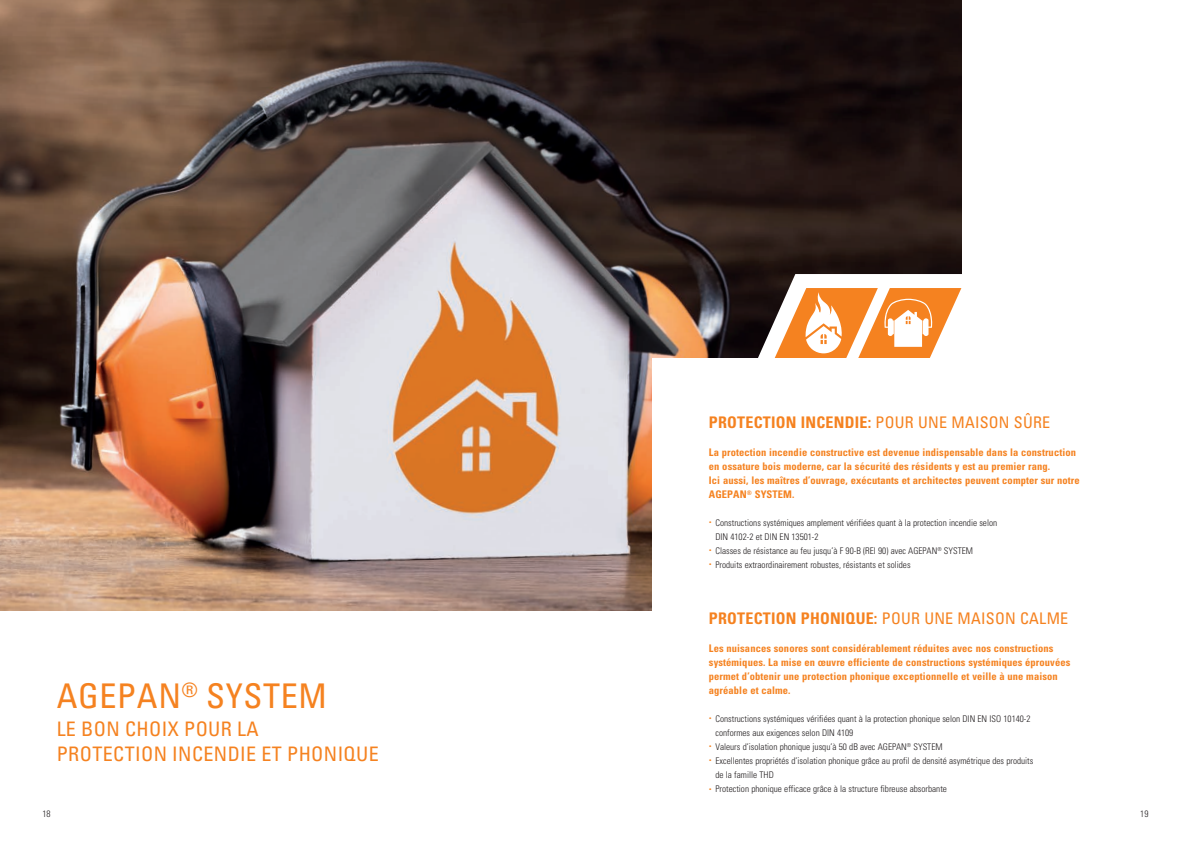
<style>
.page{position:relative;width:1191px;height:842px;background:#fff}
.page>*{position:absolute;margin:0;border:0;box-sizing:border-box;transform-origin:0 0}
.t1{font:condensed 34px "Univers";letter-spacing:.02em;color:#f58220}
.t2{font:condensed 20px/25px "Univers";letter-spacing:.02em;color:#f58220}
.t3{font:700 condensed 16px "Univers";letter-spacing:.015em;color:#f58220}
.t4{font:700 condensed 10.5px/14px "Univers";letter-spacing:.01em;color:#f58220}
.t5{font:300 condensed 9.2px/14px "Univers";color:#231f20}
.s1{font-weight:400}
</style>
<div class="page">
<img style="left:0;top:0;width:961px;height:610px">
<svg style="left:751px;top:274px;width:211px;height:84px"></svg>
<div style="left:652px;top:358px;width:539px;height:408px;background:#fff"></div>
<h1 class="t1" style="left:57px;top:674px;width:271px">AGEPAN<sup>®</sup> SYSTEM</h1>
<h2 class="t2" style="left:57px;top:716px;width:324px">LE BON CHOIX POUR LA<br>PROTECTION INCENDIE ET PHONIQUE</h2>
<h3 class="t3" style="left:709px;top:412px;width:343px">PROTECTION INCENDIE: <span class="s1">POUR UNE MAISON SÛRE</span></h3>
<p class="t4" style="left:709px;top:445px;width:372px">La protection incendie constructive est devenue indispensable dans la construction en ossature bois moderne, car la sécurité des résidents y est au premier rang.<br>Ici aussi, les maîtres d’ouvrage, exécutants et architectes peuvent compter sur notre AGEPAN<sup>®</sup> SYSTEM.</p>
<p class="t5" style="left:715px;top:516px;width:283px;text-indent:-6px"><sup>•</sup> Constructions systémiques amplement vérifiées quant à la protection incendie selon<br>DIN 4102-2 et DIN EN 13501-2</p>
<p class="t5" style="left:709px;top:544px;width:266px"><sup>•</sup> Classes de résistance au feu jusqu’à F 90-B (REI 90) avec AGEPAN<sup>®</sup> SYSTEM</p>
<p class="t5" style="left:709px;top:558px;width:203px"><sup>•</sup> Produits extraordinairement robustes, résistants et solides</p>
<h3 class="t3" style="left:709px;top:608px;width:361px">PROTECTION PHONIQUE: <span class="s1">POUR UNE MAISON CALME</span></h3>
<p class="t4" style="left:709px;top:641px;width:363px">Les nuisances sonores sont considérablement réduites avec nos constructions systémiques. La mise en œuvre efficiente de constructions systémiques éprouvées permet d’obtenir une protection phonique exceptionnelle et veille à une maison agréable et calme.</p>
<p class="t5" style="left:715px;top:712px;width:317px;text-indent:-7px"><sup>•</sup> Constructions systémiques vérifiées quant à la protection phonique selon DIN EN ISO 10140-2 conformes aux exigences selon DIN 4109</p>
<p class="t5" style="left:709px;top:740px;width:235px"><sup>•</sup> Valeurs d’isolation phonique jusqu’à 50 dB avec AGEPAN<sup>®</sup> SYSTEM</p>
<p class="t5" style="left:715px;top:754px;width:319px;text-indent:-6px"><sup>•</sup> Excellentes propriétés d’isolation phonique grâce au profil de densité asymétrique des produits de la famille THD</p>
<p class="t5" style="left:709px;top:782px;width:239px"><sup>•</sup> Protection phonique efficace grâce à la structure fibreuse absorbante</p>
<p class="t5" style="left:43px;top:807px;width:10px">18</p>
<p class="t5" style="left:1140px;top:807px;width:10px">19</p>
</div>
